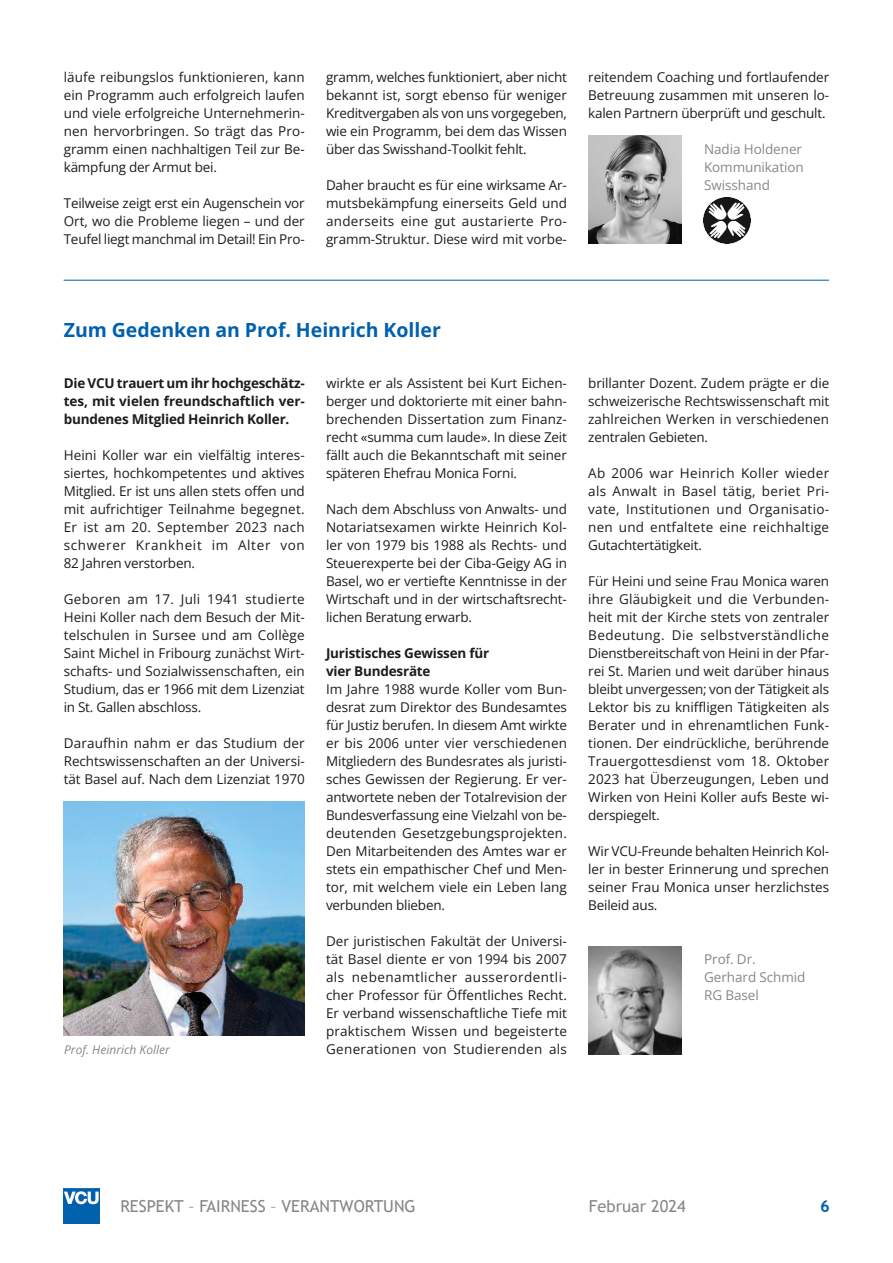
<style>
.page{position:relative;width:893px;height:1263px;background:#fff}
.page>*{position:absolute;margin:0;border:0;box-sizing:border-box;transform-origin:0 0}
.Titel_Blau{font:19.5px "Open Sans";color:#0060ad}
.t1{font:16.5px "Trebuchet MS";color:#878787}
.t2{font:700 16.5px "Trebuchet MS";color:#0060ad}
.Fliesstext{font:13.5px/18px "Open Sans";letter-spacing:-.005em;color:#1d1d1b;text-align:justify}
.Autor{font:13.5px/18px "Open Sans";letter-spacing:-.005em;color:#878787}
.Bildlegende{font:italic 12px "Open Sans";color:#878787}
</style>
<div class="page">
<img style="left:64px;top:1188px;width:35px;height:36px">
<hr style="left:64px;top:280px;width:765px;height:1px;background:#0060ad">
<img style="left:588px;top:136px;width:94px;height:108px">
<img style="left:703px;top:197px;width:47px;height:47px">
<img style="left:64px;top:801px;width:241px;height:234px">
<img style="left:588px;top:946px;width:94px;height:108px">
<p class="Fliesstext" style="left:64px;top:68px;width:242px">läufe reibungslos funktionieren, kann ein Programm auch erfolgreich laufen und viele erfolgreiche Unternehmerin&shy;nen hervorbringen. So trägt das Pro&shy;gramm einen nachhaltigen Teil zur Be&shy;kämpfung der Armut bei.</p>
<p class="Fliesstext" style="left:64px;top:194px;width:242px">Teilweise zeigt erst ein Augenschein vor Ort, wo die Probleme liegen – und der Teufel liegt manchmal im Detail! Ein Pro-</p>
<p class="Fliesstext" style="left:326px;top:68px;width:242px">gramm, welches funktioniert, aber nicht bekannt ist, sorgt ebenso für weniger Kreditvergaben als von uns vorgegeben, wie ein Programm, bei dem das Wissen über das Swisshand-Toolkit fehlt.</p>
<p class="Fliesstext" style="left:326px;top:176px;width:242px">Daher braucht es für eine wirksame Ar&shy;mutsbekämpfung einerseits Geld und anderseits eine gut austarierte Pro&shy;gramm-Struktur. Diese wird mit vorbe-</p>
<p class="Fliesstext" style="left:588px;top:68px;width:242px">reitendem Coaching und fortlaufender Betreuung zusammen mit unseren lo&shy;kalen Partnern überprüft und geschult.</p>
<p class="Autor" style="left:704px;top:140px;width:99px">Nadia Holdener</p>
<p class="Autor" style="left:704px;top:158px;width:101px">Kommunikation<br>Swisshand</p>
<p class="Titel_Blau" style="left:64px;top:316px;width:379px">Zum Gedenken an Prof. Heinrich Koller</p>
<p class="Fliesstext" style="left:64px;top:374px;width:242px">Die VCU trauert um ihr hochgeschätz&shy;tes, mit vielen freundschaftlich ver&shy;bundenes Mitglied Heinrich Koller.</p>
<p class="Fliesstext" style="left:64px;top:446px;width:242px">Heini Koller war ein vielfältig interes&shy;siertes, hochkompetentes und aktives Mitglied. Er ist uns allen stets offen und mit aufrichtiger Teilnahme begegnet.<br>Er ist am 20. September 2023 nach schwerer Krankheit im Alter von 82 Jahren verstorben.</p>
<p class="Fliesstext" style="left:64px;top:590px;width:242px">Geboren am 17. Juli 1941 studierte Heini Koller nach dem Besuch der Mit&shy;telschulen in Sursee und am Collège Saint Michel in Fribourg zunächst Wirt&shy;schafts- und Sozialwissenschaften, ein Studium, das er 1966 mit dem Lizenziat in St. Gallen abschloss.</p>
<p class="Fliesstext" style="left:64px;top:734px;width:242px">Daraufhin nahm er das Studium der Rechtswissenschaften an der Universi&shy;tät Basel auf. Nach dem Lizenziat 1970</p>
<p class="Bildlegende" style="left:64px;top:1041px;width:107px">Prof. Heinrich Koller</p>
<p class="Fliesstext" style="left:326px;top:374px;width:242px">wirkte er als Assistent bei Kurt Eichen&shy;berger und doktorierte mit einer bahn&shy;brechenden Dissertation zum Finanz&shy;recht «summa cum laude». In diese Zeit fällt auch die Bekanntschaft mit seiner späteren Ehefrau Monica Forni.</p>
<p class="Fliesstext" style="left:326px;top:500px;width:242px">Nach dem Abschluss von Anwalts- und Notariatsexamen wirkte Heinrich Kol&shy;ler von 1979 bis 1988 als Rechts- und Steuerexperte bei der Ciba-Geigy AG in Basel, wo er vertiefte Kenntnisse in der Wirtschaft und in der wirtschaftsrecht&shy;lichen Beratung erwarb.</p>
<p class="Fliesstext" style="left:326px;top:644px;width:165px">Juristisches Gewissen für vier Bundesräte</p>
<p class="Fliesstext" style="left:326px;top:680px;width:242px">Im Jahre 1988 wurde Koller vom Bun&shy;desrat zum Direktor des Bundesamtes für Justiz berufen. In diesem Amt wirkte er bis 2006 unter vier verschiedenen Mitgliedern des Bundesrates als juristi&shy;sches Gewissen der Regierung. Er ver&shy;antwortete neben der Totalrevision der Bundesverfassung eine Vielzahl von be&shy;deutenden Gesetzgebungsprojekten.<br>Den Mitarbeitenden des Amtes war er stets ein empathischer Chef und Men&shy;tor, mit welchem viele ein Leben lang verbunden blieben.</p>
<p class="Fliesstext" style="left:326px;top:932px;width:242px">Der juristischen Fakultät der Universi&shy;tät Basel diente er von 1994 bis 2007 als nebenamtlicher ausserordentli&shy;cher Professor für Öffentliches Recht.<br>Er verband wissenschaftliche Tiefe mit praktischem Wissen und begeisterte Generationen von Studierenden als</p>
<p class="Fliesstext" style="left:588px;top:374px;width:242px">brillanter Dozent. Zudem prägte er die schweizerische Rechtswissenschaft mit zahlreichen Werken in verschiedenen zentralen Gebieten.</p>
<p class="Fliesstext" style="left:588px;top:464px;width:242px">Ab 2006 war Heinrich Koller wieder als Anwalt in Basel tätig, beriet Pri&shy;vate, Institutionen und Organisatio&shy;nen und entfaltete eine reichhaltige Gutachtertätigkeit.</p>
<p class="Fliesstext" style="left:588px;top:572px;width:242px">Für Heini und seine Frau Monica waren ihre Gläubigkeit und die Verbunden&shy;heit mit der Kirche stets von zentraler Bedeutung. Die selbstverständliche Dienstbereitschaft von Heini in der Pfar&shy;rei St. Marien und weit darüber hinaus bleibt unvergessen; von der Tätigkeit als Lektor bis zu kniffligen Tätigkeiten als Berater und in ehrenamtlichen Funk&shy;tionen. Der eindrückliche, berührende Trauergottesdienst vom 18. Oktober 2023 hat Überzeugungen, Leben und Wirken von Heini Koller aufs Beste wi&shy;derspiegelt.</p>
<p class="Fliesstext" style="left:588px;top:842px;width:242px">Wir VCU-Freunde behalten Heinrich Kol&shy;ler in bester Erinnerung und sprechen seiner Frau Monica unser herzlichstes Beileid aus.</p>
<p class="Autor" style="left:704px;top:950px;width:103px">Prof. Dr.<br>Gerhard Schmid</p>
<p class="Autor" style="left:704px;top:986px;width:56px">RG Basel</p>
<p class="t1" style="left:120px;top:1196px;width:297px">RESPEKT – FAIRNESS – VERANTWORTUNG</p>
<p class="t1" style="left:589px;top:1196px;width:98px">Februar 2024</p>
<p class="t2" style="left:820px;top:1196px;width:11px">6</p>
</div>
